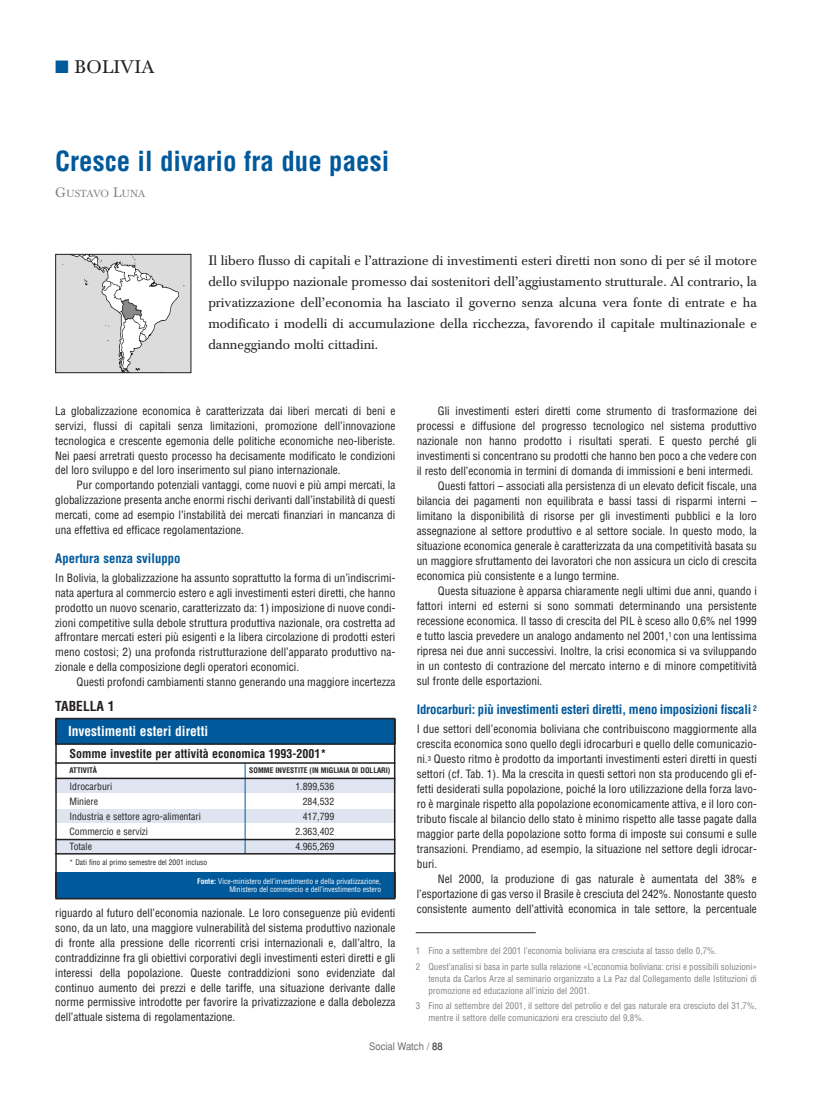
<style>
.page{position:relative;width:828px;height:1106px;background:#fff}
.page>*{position:absolute;margin:0;border:0;box-sizing:border-box;transform-origin:0 0}
.t1{font:700 condensed 27px "Helvetica";color:#00599b}
.t2{font:18px "Baskerville BE";color:#231f20}
.t3{font:13.5px/21px "Baskerville BE";color:#231f20;text-align:justify}
.t4{font:700 condensed 13.5px "Helvetica";color:#fff}
.t5{font:700 condensed 13.5px "Helvetica";color:#231f20}
.t6{font:700 condensed 12.75px "Helvetica";letter-spacing:-.015em;color:#00599b}
.t7{font:700 condensed 12px "Helvetica";color:#231f20}
.t8{font:condensed 11.25px/14.9px "Helvetica";color:#231f20;text-align:justify}
.t9{font:10.5px "Helvetica";color:#6c6d70;scale:.9 1}
.t10{font:10.2px "Baskerville BE";letter-spacing:-.02em;color:#808285}
.t11{font:condensed 9.75px "Helvetica";color:#231f20}
.t12{font:condensed 9px/12px "Helvetica";color:#808285}
.t13{font:condensed 7.5px/7.5px "Helvetica";color:#fff;text-align:right}
.t14{font:700 condensed 7.5px "Helvetica";color:#231f20}
.t15{font:condensed 7.5px "Helvetica";color:#231f20}
.s1{color:#00599b}
.s2{font-size:13.5px}
.s3{font-weight:700}
.s4{color:#231f20}
</style>
<div class="page">
<img style="left:57px;top:256px;width:132px;height:115px">
<div style="left:55px;top:254px;width:136px;height:119px;border:1px solid #231f20"></div>
<div style="left:55px;top:872px;width:340px;height:26px;background:#00599b"></div>
<div style="left:55px;top:839px;width:340px;height:14px;background:#dee5f1"></div>
<div style="left:55px;top:809px;width:340px;height:14px;background:#dee5f1"></div>
<div style="left:55px;top:779px;width:340px;height:13px;background:#dee5f1"></div>
<div style="left:55px;top:719px;width:340px;height:24px;background:#00599b"></div>
<div style="left:55px;top:717px;width:340px;height:182px;border:2px solid #231f20"></div>
<hr style="left:55px;top:743px;width:340px;height:2px;background:#231f20">
<hr style="left:245px;top:763px;width:1px;height:90px;background:#00599b">
<hr style="left:55px;top:762px;width:340px;height:1px;background:#231f20">
<hr style="left:55px;top:777px;width:340px;height:2px;background:#231f20">
<hr style="left:55px;top:838px;width:340px;height:2px;background:#231f20">
<hr style="left:55px;top:853px;width:340px;height:1px;background:#231f20">
<hr style="left:416px;top:932px;width:120px;height:1px;background:#231f20">
<h2 class="t2" style="left:55px;top:60px;width:101px"><span class="s1">■</span> BOLIVIA</h2>
<h1 class="t1" style="left:55px;top:150px;width:336px">Cresce il divario fra due paesi</h1>
<p class="t10" style="left:55px;top:190px;width:92px"><span class="s2">G</span>USTAVO <span class="s2">L</span>UNA</p>
<p class="t3" style="left:208px;top:252px;width:550px">Il libero flusso di capitali e l’attrazione di investimenti esteri diretti non sono di per sé il motore dello sviluppo nazionale promesso dai sostenitori dell’aggiustamento strutturale. Al contrario, la privatizzazione dell’economia ha lasciato il governo senza alcuna vera fonte di entrate e ha modificato i modelli di accumulazione della ricchezza, favorendo il capitale multinazionale e danneggiando molti cittadini.</p>
<p class="t8" style="left:55px;top:404px;width:342px">La globalizzazione economica è caratterizzata dai liberi mercati di beni e servizi, flussi di capitali senza limitazioni, promozione dell’innovazione tecnologica e crescente egemonia delle politiche economiche neo-liberiste.<br>Nei paesi arretrati questo processo ha decisamente modificato le condizioni del loro sviluppo e del loro inserimento sul piano internazionale.</p>
<p class="t8" style="left:55px;top:479px;width:342px;text-indent:21px">Pur comportando potenziali vantaggi, come nuovi e più ampi mercati, la globalizzazione presenta anche enormi rischi derivanti dall’instabilità di questi mercati, come ad esempio l’instabilità dei mercati finanziari in mancanza di una effettiva ed efficace regolamentazione.</p>
<p class="t6" style="left:55px;top:553px;width:127px">Apertura senza sviluppo</p>
<p class="t8" style="left:55px;top:571px;width:342px">In Bolivia, la globalizzazione ha assunto soprattutto la forma di un’indiscrimi&shy;nata apertura al commercio estero e agli investimenti esteri diretti, che hanno prodotto un nuovo scenario, caratterizzato da: 1) imposizione di nuove condi&shy;zioni competitive sulla debole struttura produttiva nazionale, ora costretta ad affrontare mercati esteri più esigenti e la libera circolazione di prodotti esteri meno costosi; 2) una profonda ristrutturazione dell’apparato produttivo na&shy;zionale e della composizione degli operatori economici.</p>
<p class="t8" style="left:77px;top:675px;width:320px">Questi profondi cambiamenti stanno generando una maggiore incertezza</p>
<p class="t5" style="left:55px;top:701px;width:61px">TABELLA 1</p>
<p class="t4" style="left:68px;top:725px;width:142px">Investimenti esteri diretti</p>
<p class="t7" style="left:70px;top:749px;width:259px">Somme investite per attività economica 1993-2001*</p>
<p class="t14" style="left:70px;top:767px;width:29px">ATTIVITÀ</p>
<p class="t14" style="left:249px;top:767px;width:143px">SOMME INVESTITE (IN MIGLIAIA DI DOLLARI)</p>
<p class="t11" style="left:70px;top:782px;width:44px">Idrocarburi</p>
<p class="t11" style="left:295px;top:782px;width:40px">1.899,536</p>
<p class="t11" style="left:70px;top:797px;width:30px">Miniere</p>
<p class="t11" style="left:303px;top:797px;width:33px">284,532</p>
<p class="t11" style="left:70px;top:812px;width:133px">Industria e settore agro-alimentari</p>
<p class="t11" style="left:303px;top:812px;width:33px">417,799</p>
<p class="t11" style="left:70px;top:827px;width:80px">Commercio e servizi</p>
<p class="t11" style="left:295px;top:827px;width:40px">2.363,402</p>
<p class="t11" style="left:70px;top:842px;width:24px">Totale</p>
<p class="t11" style="left:295px;top:842px;width:40px">4.965,269</p>
<p class="t15" style="left:70px;top:859px;width:139px">* Dati fino al primo semestre del 2001 incluso</p>
<p class="t13" style="left:197px;top:878px;width:186px"><span class="s3">Fonte:</span> Vice-ministero dell’investimento e della privatizzazione,<br>Ministero del commercio e dell’investimento estero</p>
<p class="t8" style="left:55px;top:906px;width:342px">riguardo al futuro dell’economia nazionale. Le loro conseguenze più evidenti sono, da un lato, una maggiore vulnerabilità del sistema produttivo nazionale di fronte alla pressione delle ricorrenti crisi internazionali e, dall’altro, la contraddizinne fra gli obiettivi corporativi degli investimenti esteri diretti e gli interessi della popolazione. Queste contraddizioni sono evidenziate dal continuo aumento dei prezzi e delle tariffe, una situazione derivante dalle norme permissive introdotte per favorire la privatizzazione e dalla debolezza dell’attuale sistema di regolamentazione.</p>
<p class="t8" style="left:438px;top:404px;width:320px">Gli investimenti esteri diretti come strumento di trasformazione dei</p>
<p class="t8" style="left:417px;top:419px;width:342px">processi e diffusione del progresso tecnologico nel sistema produttivo</p>
<p class="t8" style="left:417px;top:434px;width:342px">nazionale non hanno prodotto i risultati sperati. E questo perché gli</p>
<p class="t8" style="left:417px;top:449px;width:342px">investimenti si concentrano su prodotti che hanno ben poco a che vedere con</p>
<p class="t8" style="left:417px;top:464px;width:338px">il resto dell’economia in termini di domanda di immissioni e beni intermedi.</p>
<p class="t8" style="left:438px;top:479px;width:320px">Questi fattori – associati alla persistenza di un elevato deficit fiscale, una</p>
<p class="t8" style="left:417px;top:494px;width:342px">bilancia dei pagamenti non equilibrata e bassi tassi di risparmi interni –</p>
<p class="t8" style="left:417px;top:509px;width:342px">limitano la disponibilità di risorse per gli investimenti pubblici e la loro</p>
<p class="t8" style="left:417px;top:524px;width:342px">assegnazione al settore produttivo e al settore sociale. In questo modo, la</p>
<p class="t8" style="left:417px;top:539px;width:342px">situazione economica generale è caratterizzata da una competitività basata su</p>
<p class="t8" style="left:417px;top:554px;width:342px">un maggiore sfruttamento dei lavoratori che non assicura un ciclo di crescita</p>
<p class="t8" style="left:417px;top:569px;width:204px">economica più consistente e a lungo termine.</p>
<p class="t8" style="left:438px;top:584px;width:320px">Questa situazione è apparsa chiaramente negli ultimi due anni, quando i</p>
<p class="t8" style="left:417px;top:599px;width:342px">fattori interni ed esterni si sono sommati determinando una persistente</p>
<p class="t8" style="left:417px;top:614px;width:342px">recessione economica. Il tasso di crescita del PIL è sceso allo 0,6% nel 1999</p>
<p class="t8" style="left:417px;top:629px;width:342px">e tutto lascia prevedere un analogo andamento nel 2001,<sup>1</sup> con una lentissima</p>
<p class="t8" style="left:417px;top:644px;width:342px">ripresa nei due anni successivi. Inoltre, la crisi economica si va sviluppando</p>
<p class="t8" style="left:417px;top:659px;width:342px">in un contesto di contrazione del mercato interno e di minore competitività</p>
<p class="t8" style="left:417px;top:674px;width:127px">sul fronte delle esportazioni.</p>
<p class="t6" style="left:417px;top:704px;width:342px">Idrocarburi: più investimenti esteri diretti, meno imposizioni fiscali <sup>2</sup></p>
<p class="t8" style="left:417px;top:722px;width:342px">I due settori dell’economia boliviana che contribuiscono maggiormente alla crescita economica sono quello degli idrocarburi e quello delle comunicazio&shy;ni.<sup>3</sup> Questo ritmo è prodotto da importanti investimenti esteri diretti in questi settori (cf. Tab. 1). Ma la crescita in questi settori non sta producendo gli ef&shy;fetti desiderati sulla popolazione, poiché la loro utilizzazione della forza lavo&shy;ro è marginale rispetto alla popolazione economicamente attiva, e il loro con&shy;tributo fiscale al bilancio dello stato è minimo rispetto alle tasse pagate dalla maggior parte della popolazione sotto forma di imposte sui consumi e sulle transazioni. Prendiamo, ad esempio, la situazione nel settore degli idrocar&shy;buri.</p>
<p class="t8" style="left:417px;top:872px;width:342px;text-indent:21px">Nel 2000, la produzione di gas naturale è aumentata del 38% e l’esportazione di gas verso il Brasile è cresciuta del 242%. Nonostante questo consistente aumento dell’attività economica in tale settore, la percentuale</p>
<p class="t12" style="left:416px;top:944px;width:343px;line-height:15.5px">1 Fino a settembre del 2001 l’economia boliviana era cresciuta al tasso dello 0,7%.<br>2 Quest’analisi si basa in parte sulla relazione «L’economia boliviana: crisi e possibili soluzioni»</p>
<p class="t12" style="left:428px;top:973px;width:330px">tenuta da Carlos Arze al seminario organizzato a La Paz dal Collegamento delle Istituzioni di promozione ed educazione all’inizio del 2001.</p>
<p class="t12" style="left:428px;top:1000px;width:330px;text-indent:-13px">3 Fino al settembre del 2001, il settore del petrolio e del gas naturale era cresciuto del 31,7%, mentre il settore delle comunicazioni era cresciuto del 9,8%.</p>
<p class="t9" style="left:369px;top:1042px;width:83px">Social Watch / <span class="s4">88</span></p>
</div>
